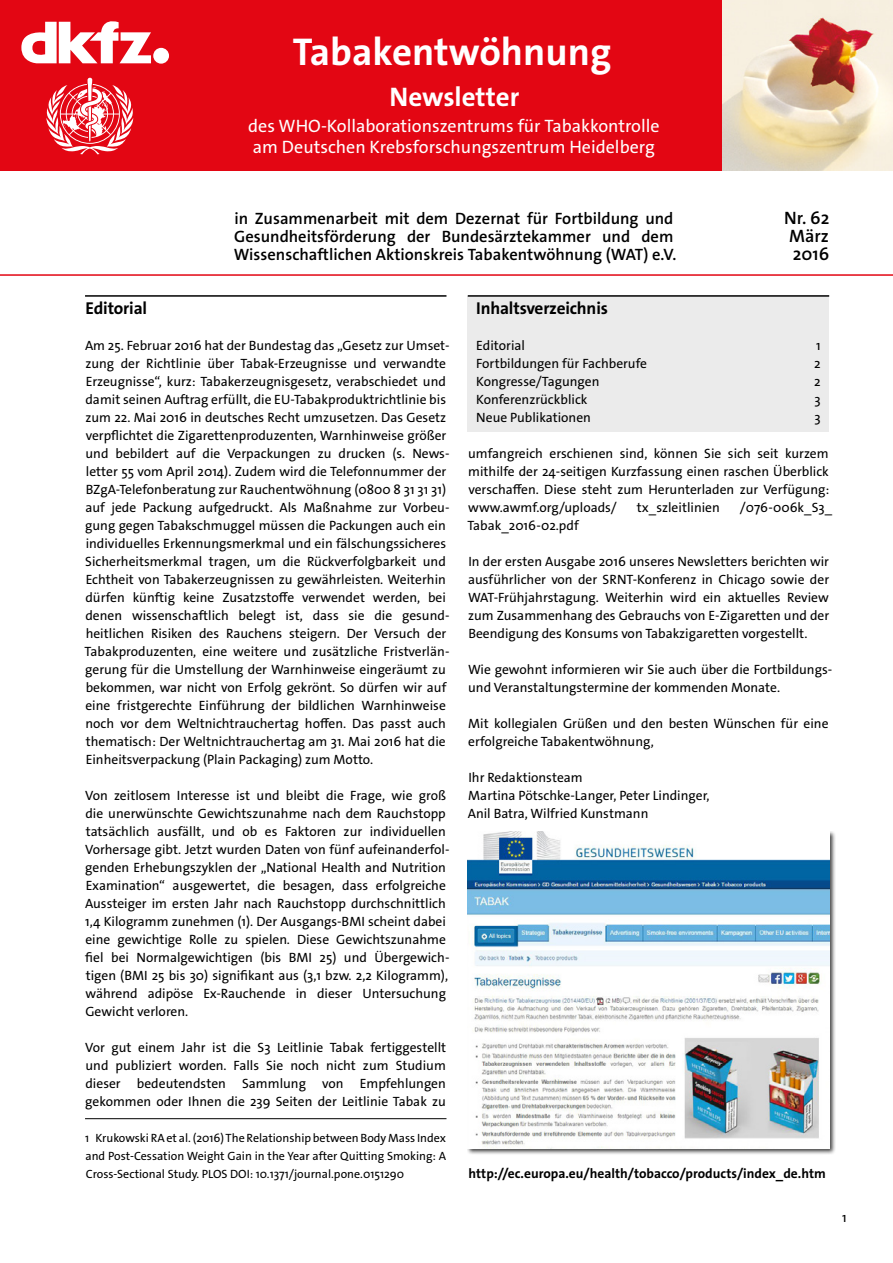
<style>
.page{position:relative;width:893px;height:1263px;background:#fff}
.page>*{position:absolute;margin:0;border:0;box-sizing:border-box;transform-origin:0 0}
.t1{font:700 39px "The Sans Os F";color:#fff}
.t2{font:700 27px "The Sans Os F";color:#fff}
.t3{font:18px/21.6px "The Sans Os F";color:#fff}
.t4{font:600 18px/18px "The Sans Os F";color:#000;text-align:justify}
.t5{font:700 17.25px "The Sans Os F";letter-spacing:-.01em;color:#000}
.t6{font:600 16.5px/18px "The Sans Os F";color:#000}
.t7{font:13.5px/18px "The Sans Os F";color:#000}
.t8{font:700 13.5px "The Sans Os F";color:#000}
.t9{font:12px/18px "The Sans Os F";color:#000;text-align:justify}
</style>
<div class="page">
<div style="left:0;top:0;width:893px;height:170px;background:#e30613"></div>
<img style="left:723px;top:0;width:170px;height:170px">
<div style="left:153px;top:48px;width:16px;height:16px;background:#fff;border-radius:50%"></div>
<svg style="left:21px;top:21px;width:130px;height:42px"></svg>
<svg style="left:46px;top:78px;width:88px;height:76px"></svg>
<hr style="left:0;top:274px;width:893px;height:2px;background:#e30613">
<hr style="left:85px;top:295px;width:361px;height:2px;background:#000">
<hr style="left:85px;top:1118px;width:361px;height:1px;background:#000">
<div style="left:468px;top:296px;width:361px;height:136px;background:#ebebeb"></div>
<hr style="left:468px;top:295px;width:361px;height:2px;background:#000">
<div style="left:467px;top:831px;width:370px;height:324px;background:#000;opacity:.75"></div>
<img style="left:468px;top:831px;width:361px;height:317px">
<h1 class="t1" style="left:293px;top:27px;width:320px">Tabakentwöhnung</h1>
<h2 class="t2" style="left:390px;top:79px;width:131px">Newsletter</h2>
<h3 class="t3" style="left:248px;top:115px;width:413px">des WHO-Kollaborationszentrums für Tabakkontrolle am Deutschen Krebsforschungszentrum Heidelberg</h3>
<p class="t6" style="left:234px;top:209px;width:444px">in Zusammenarbeit mit dem Dezernat für Fortbildung und<br>Gesundheitsförderung der Bundesärztekammer und dem<br>Wissenschaftlichen Aktionskreis Tabakentwöhnung (WAT) e.V.</p>
<h3 class="t4" style="left:784px;top:209px;width:47px">Nr. 62<br>März 2016</h3>
<p class="t5" style="left:86px;top:297px;width:63px">Editorial</p>
<p class="t7" style="left:85px;top:336px;width:366px">Am 25. Februar 2016 hat der Bundestag das „Gesetz zur Umset&shy;zung der Richtlinie über Tabak-Erzeugnisse und verwandte Erzeugnisse“, kurz: Tabakerzeugnisgesetz, verabschiedet und damit seinen Auftrag erfüllt, die EU-Tabakproduktrichtlinie bis zum 22. Mai 2016 in deutsches Recht umzusetzen. Das Gesetz verpflichtet die Zigarettenproduzenten, Warnhinweise größer und bebildert auf die Verpackungen zu drucken (s. News&shy;letter 55 vom April 2014). Zudem wird die Telefonnummer der BZgA-Telefonberatung zur Rauchentwöhnung (0800 8 31 31 31) auf jede Packung aufgedruckt. Als Maßnahme zur Vorbeu&shy;gung gegen Tabakschmuggel müssen die Packungen auch ein individuelles Erkennungsmerkmal und ein fälschungssicheres Sicherheitsmerkmal tragen, um die Rückverfolgbarkeit und Echtheit von Tabakerzeugnissen zu gewährleisten. Weiterhin dürfen künftig keine Zusatzstoffe verwendet werden, bei denen wissenschaftlich belegt ist, dass sie die gesund&shy;heitlichen Risiken des Rauchens steigern. Der Versuch der Tabakproduzenten, eine weitere und zusätzliche Fristverlän&shy;gerung für die Umstellung der Warnhinweise eingeräumt zu bekommen, war nicht von Erfolg gekrönt. So dürfen wir auf eine fristgerechte Einführung der bildlichen Warnhinweise noch vor dem Weltnichtrauchertag hoffen. Das passt auch thematisch: Der Weltnichtrauchertag am 31. Mai 2016 hat die Einheitsverpackung (Plain Packaging) zum Motto.</p>
<p class="t7" style="left:85px;top:786px;width:366px">Von zeitlosem Interesse ist und bleibt die Frage, wie groß die unerwünschte Gewichtszunahme nach dem Rauchstopp tatsächlich ausfällt, und ob es Faktoren zur individuellen Vorhersage gibt. Jetzt wurden Daten von fünf aufeinanderfol&shy;genden Erhebungszyklen der „National Health and Nutrition Examination“ ausgewertet, die besagen, dass erfolgreiche Aussteiger im ersten Jahr nach Rauchstopp durchschnittlich 1,4 Kilogramm zunehmen (1). Der Ausgangs-BMI scheint dabei eine gewichtige Rolle zu spielen. Diese Gewichtszunahme fiel bei Normalgewichtigen (bis BMI 25) und Übergewich&shy;tigen (BMI 25 bis 30) signifikant aus (3,1 bzw. 2,2 Kilogramm), während adipöse Ex-Rauchende in dieser Untersuchung Gewicht verloren.</p>
<p class="t7" style="left:85px;top:1038px;width:362px;text-align:justify">Vor gut einem Jahr ist die S3 Leitlinie Tabak fertiggestellt und publiziert worden. Falls Sie noch nicht zum Studium dieser bedeutendsten Sammlung von Empfehlungen gekommen oder Ihnen die 239 Seiten der Leitlinie Tabak zu</p>
<p class="t9" style="left:85px;top:1129px;width:362px">1 Krukowski RA et al. (2016) The Relationship between Body Mass Index and Post-Cessation Weight Gain in the Year after Quitting Smoking: A Cross-Sectional Study. PLOS DOI: 10.1371/journal.pone.0151290</p>
<p class="t5" style="left:476px;top:297px;width:133px">Inhaltsverzeichnis</p>
<p class="t7" style="left:476px;top:336px;width:50px">Editorial</p>
<p class="t7" style="left:816px;top:336px;width:6px">1</p>
<p class="t7" style="left:476px;top:354px;width:172px">Fortbildungen für Fachberufe</p>
<p class="t7" style="left:814px;top:354px;width:8px">2</p>
<p class="t7" style="left:476px;top:372px;width:125px">Kongresse/Tagungen</p>
<p class="t7" style="left:814px;top:372px;width:8px">2</p>
<p class="t7" style="left:476px;top:390px;width:113px">Konferenzrückblick</p>
<p class="t7" style="left:814px;top:390px;width:8px">3</p>
<p class="t7" style="left:476px;top:408px;width:116px">Neue Publikationen</p>
<p class="t7" style="left:814px;top:408px;width:8px">3</p>
<p class="t7" style="left:468px;top:444px;width:363px;text-align:justify">umfangreich erschienen sind, können Sie sich seit kurzem mithilfe der 24-seitigen Kurzfassung einen raschen Überblick verschaffen. Diese steht zum Herunterladen zur Verfügung: www.awmf.org/uploads/</p>
<p class="t7" style="left:637px;top:498px;width:84px">tx_szleitlinien</p>
<p class="t7" style="left:740px;top:498px;width:94px">/076-006k_S3_</p>
<p class="t7" style="left:467px;top:516px;width:113px">Tabak_2016-02.pdf</p>
<p class="t7" style="left:468px;top:552px;width:363px;text-align:justify">In der ersten Ausgabe 2016 unseres Newsletters berichten wir ausführlicher von der SRNT-Konferenz in Chicago sowie der WAT-Frühjahrstagung. Weiterhin wird ein aktuelles Review zum Zusammenhang des Gebrauchs von E-Zigaretten und der Beendigung des Konsums von Tabakzigaretten vorgestellt.</p>
<p class="t7" style="left:468px;top:660px;width:366px">Wie gewohnt informieren wir Sie auch über die Fortbildungs&shy;und Veranstaltungstermine der kommenden Monate.</p>
<p class="t7" style="left:468px;top:714px;width:362px">Mit kollegialen Grüßen und den besten Wünschen für eine erfolgreiche Tabakentwöhnung,</p>
<p class="t7" style="left:468px;top:768px;width:243px">Ihr Redaktionsteam<br>Martina Pötschke-Langer, Peter Lindinger,<br>Anil Batra, Wilfried Kunstmann</p>
<p class="t8" style="left:469px;top:1164px;width:359px">http://ec.europa.eu/health/tobacco/products/index_de.htm</p>
<p class="t7" style="left:842px;top:1208px;width:6px">1</p>
</div>
